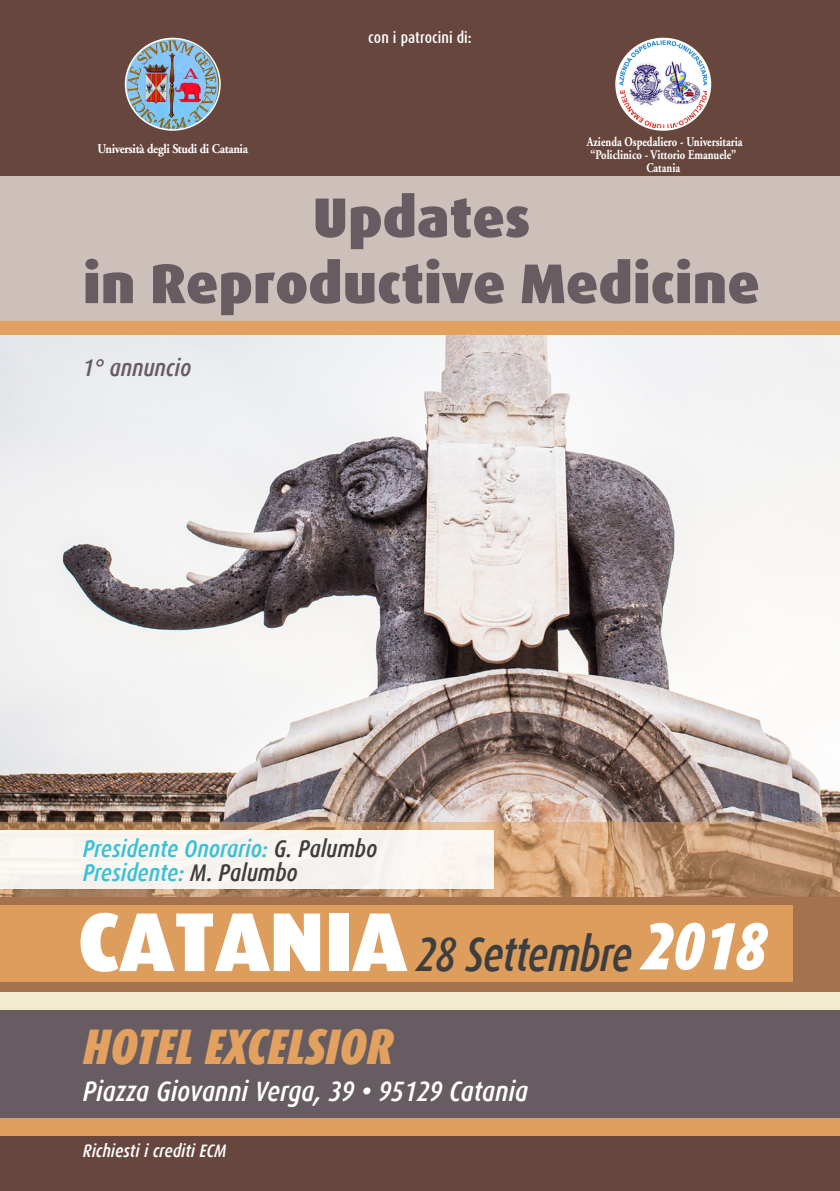
<style>
.page{position:relative;width:840px;height:1191px;background:#fff}
.page>*{position:absolute;margin:0;border:0;box-sizing:border-box;transform-origin:0 0}
.t1{font:900 83.6px "Dax";color:#fff}
.t2{font:italic 900 67px "Dax Condensed";color:#fff}
.t3{font:900 56px "Dax";color:#665c62}
.t4{font:italic 900 50px "Dax Condensed";color:#e2a15f}
.t5{font:italic 500 48px "Dax Condensed";letter-spacing:-.02em;color:#3e3e3f;scale:.94 1}
.t6{font:italic 500 28px "Dax Condensed";color:#fff}
.t7{font:italic 500 24px "Dax Condensed";color:#38c1d2}
.t8{font:italic 500 24px "Dax Condensed";color:#665c62}
.t9{font:italic 500 18px "Dax Condensed";color:#fff}
.t10{font:500 16px "Dax Condensed";color:#fff}
.t11{font:700 13.4px "Adobe Garamond";color:#fff;scale:.8 1}
.t12{font:700 13.4px "Adobe Garamond";letter-spacing:-.025em;color:#fff;scale:.9 1}
.s1{color:#3e3e3f}
</style>
<div class="page">
<div style="left:0;top:0;width:839px;height:1191px;background:#67463e"></div>
<img style="left:0;top:334px;width:839px;height:488px">
<div style="left:0;top:320px;width:839px;height:14px;background:#e2a15f"></div>
<div style="left:0;top:1009px;width:839px;height:110px;background:#665c62"></div>
<svg style="left:0;top:822px;width:839px;height:170px;background:#b88a64"></svg>
<div style="left:0;top:992px;width:839px;height:17px;background:#f1ebd0"></div>
<div style="left:0;top:831px;width:493px;height:58px;background:#f9f5f0"></div>
<div style="left:0;top:176px;width:839px;height:144px;background:#cdc0ba"></div>
<div style="left:0;top:905px;width:792px;height:76px;background:#e2a15f"></div>
<div style="left:0;top:1118px;width:839px;height:17px;background:#e2a15f"></div>
<img style="left:125px;top:38px;width:94px;height:92px">
<div style="left:125px;top:38px;width:95px;height:93px;border:2px solid #fff;border-radius:50%"></div>
<img style="left:619px;top:40px;width:87px;height:88px">
<div style="left:615px;top:38px;width:95px;height:93px;border:2px solid #fff;border-radius:50%"></div>
<p class="t12" style="left:97px;top:142px;width:169px">Università degli Studi di Catania</p>
<p class="t10" style="left:368px;top:29px;width:105px">con i patrocini di:</p>
<p class="t11" style="left:586px;top:134px;width:196px">Azienda Ospedaliero - Universitaria</p>
<p class="t11" style="left:590px;top:147px;width:184px">“Policlinico - Vittorio Emanuele”</p>
<p class="t11" style="left:646px;top:161px;width:44px">Catania</p>
<p class="t3" style="left:312px;top:185px;width:219px">Updates</p>
<p class="t3" style="left:83px;top:251px;width:678px">in Reproductive Medicine</p>
<p class="t8" style="left:83px;top:355px;width:110px">1° annuncio</p>
<p class="t7" style="left:83px;top:835px;width:296px">Presidente Onorario: <span class="s1">G. Palumbo</span></p>
<p class="t7" style="left:83px;top:859px;width:216px">Presidente: <span class="s1">M. Palumbo</span></p>
<p class="t1" style="left:78px;top:894px;width:330px">CATANIA</p>
<p class="t5" style="left:415px;top:927px;width:232px">28 Settembre</p>
<p class="t2" style="left:641px;top:908px;width:126px">2018</p>
<p class="t4" style="left:83px;top:1017px;width:312px">HOTEL EXCELSIOR</p>
<p class="t6" style="left:83px;top:1075px;width:446px">Piazza Giovanni Verga, 39 • 95129 Catania</p>
<p class="t9" style="left:83px;top:1140px;width:145px">Richiesti i crediti ECM</p>
</div>
